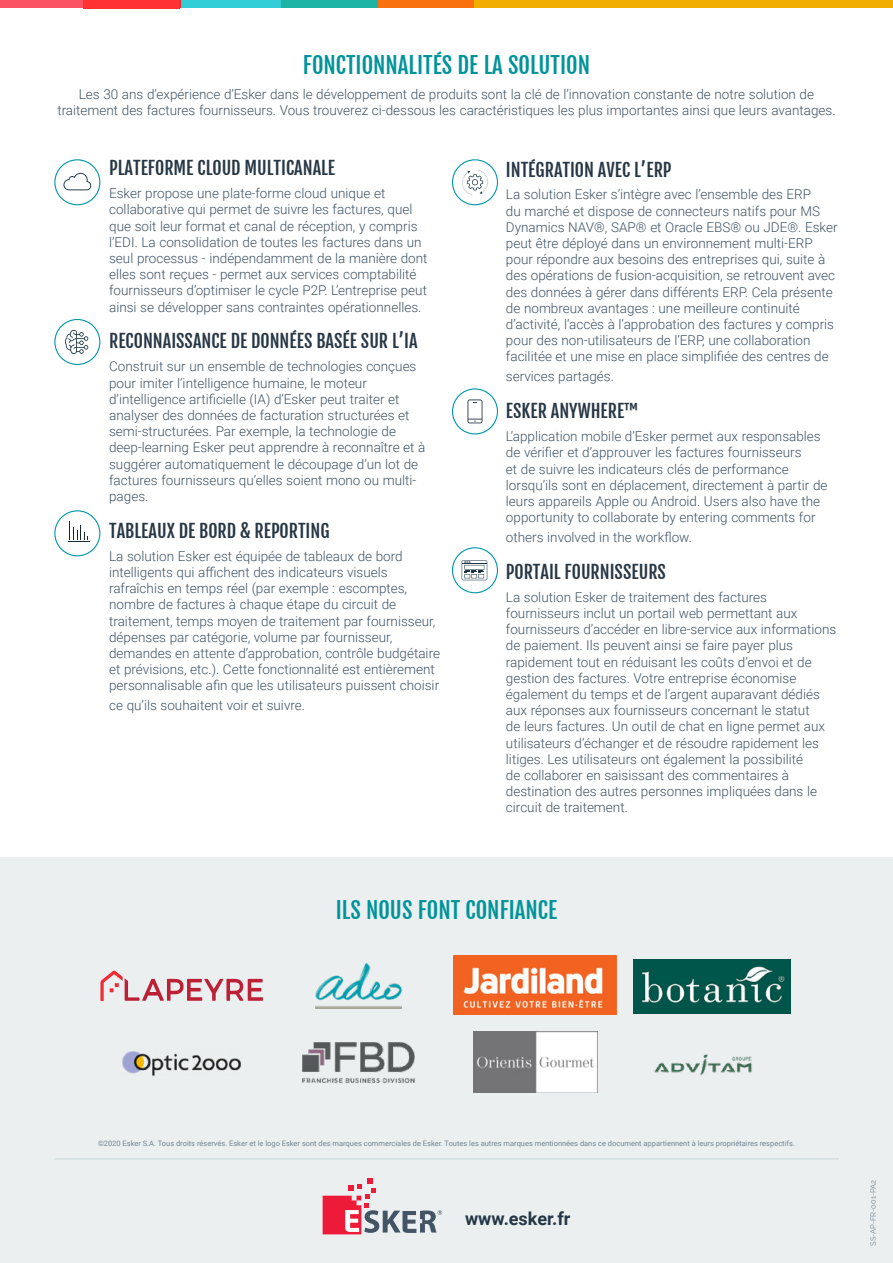
<style>
.page{position:relative;width:893px;height:1263px;background:#fff}
.page>*{position:absolute;margin:0;border:0;box-sizing:border-box;transform-origin:0 0}
.t1{font:22.5px "Fjalla One";color:#00949a}
.t2{font:18px "Fjalla One";color:#273745}
.t3{font:700 18px "Roboto";color:#243746}
.t4{font:300 13.5px/16.2px "Roboto";color:#3f5364}
.t5{font:7.5px "Roboto";color:#738592}
.t6{font:7.5px "Raleway";color:#738592}
</style>
<div class="page">
<div style="left:0;top:857px;width:893px;height:406px;background:#ebeff0"></div>
<div style="left:0;top:0;width:84px;height:8px;background:#fb5363"></div>
<div style="left:84px;top:0;width:97px;height:8px;background:#d8232e"></div>
<div style="left:181px;top:0;width:100px;height:8px;background:#30cdd7"></div>
<div style="left:281px;top:0;width:97px;height:8px;background:#1db3a5"></div>
<div style="left:378px;top:0;width:97px;height:8px;background:#f8710c"></div>
<div style="left:475px;top:0;width:418px;height:8px;background:#f2ae00"></div>
<div style="left:83px;top:0;width:97px;height:8px;background:#f33"></div>
<svg style="left:68px;top:521px;width:22px;height:21px"></svg>
<div style="left:54px;top:510px;width:46px;height:46px;border:1px solid #0097aa;border-radius:50%"></div>
<div style="left:452px;top:388px;width:46px;height:46px;border:1px solid #0097aa;border-radius:50%"></div>
<svg style="left:467px;top:399px;width:15px;height:24px"></svg>
<div style="left:452px;top:159px;width:46px;height:46px;border:1px solid #0097aa;border-radius:50%"></div>
<svg style="left:461px;top:169px;width:28px;height:27px"></svg>
<svg style="left:65px;top:330px;width:23px;height:24px"></svg>
<div style="left:54px;top:319px;width:46px;height:46px;border:1px solid #0097aa;border-radius:50%"></div>
<div style="left:452px;top:547px;width:46px;height:46px;border:1px solid #0097aa;border-radius:50%"></div>
<svg style="left:462px;top:560px;width:25px;height:20px"></svg>
<div style="left:54px;top:159px;width:46px;height:46px;border:1px solid #0097aa;border-radius:50%"></div>
<svg style="left:63px;top:173px;width:28px;height:17px"></svg>
<hr style="left:54px;top:1158px;width:785px;height:2px;background:#d6dee1">
<svg style="left:323px;top:1179px;width:119px;height:55px"></svg>
<svg style="left:100px;top:970px;width:163px;height:31px"></svg>
<img style="left:123px;top:1051px;width:118px;height:25px">
<img style="left:315px;top:963px;width:86px;height:45px">
<img style="left:302px;top:1042px;width:113px;height:41px">
<img style="left:473px;top:1032px;width:124px;height:61px">
<img style="left:654px;top:1054px;width:98px;height:22px">
<img style="left:454px;top:955px;width:162px;height:60px">
<img style="left:633px;top:959px;width:158px;height:55px">
<h1 class="t1" style="left:303px;top:51px;width:289px">FONCTIONNALITÉS DE LA SOLUTION</h1>
<p class="t4" style="left:57px;top:85px;width:780px;text-align:center">Les 30 ans d’expérience d’Esker dans le développement de produits sont la clé de l’innovation constante de notre solution de traitement des factures fournisseurs. Vous trouverez ci-dessous les caractéristiques les plus importantes ainsi que leurs avantages.</p>
<h2 class="t2" style="left:109px;top:157px;width:228px">PLATEFORME CLOUD MULTICANALE</h2>
<p class="t4" style="left:109px;top:185px;width:320px">Esker propose une plate-forme cloud unique et collaborative qui permet de suivre les factures, quel que soit leur format et canal de réception, y compris l’EDI. La consolidation de toutes les factures dans un seul processus - indépendamment de la manière dont elles sont reçues - permet aux services comptabilité fournisseurs d’optimiser le cycle P2P. L’entreprise peut ainsi se développer sans contraintes opérationnelles.</p>
<h2 class="t2" style="left:109px;top:330px;width:310px">RECONNAISSANCE DE DONNÉES BASÉE SUR L’IA</h2>
<p class="t4" style="left:109px;top:358px;width:318px">Construit sur un ensemble de technologies conçues pour imiter l’intelligence humaine, le moteur d’intelligence artificielle (IA) d’Esker peut traiter et analyser des données de facturation structurées et semi-structurées. Par exemple, la technologie de deep-learning Esker peut apprendre à reconnaître et à suggérer automatiquement le découpage d’un lot de factures fournisseurs qu’elles soient mono ou multi&shy;pages.</p>
<h2 class="t2" style="left:109px;top:520px;width:222px">TABLEAUX DE BORD &amp; REPORTING</h2>
<p class="t4" style="left:109px;top:547px;width:332px">La solution Esker est équipée de tableaux de bord intelligents qui affichent des indicateurs visuels rafraîchis en temps réel (par exemple : escomptes, nombre de factures à chaque étape du circuit de traitement, temps moyen de traitement par fournisseur, dépenses par catégorie, volume par fournisseur, demandes en attente d’approbation, contrôle budgétaire et prévisions, etc.). Cette fonctionnalité est entièrement personnalisable afin que les utilisateurs puissent choisir</p>
<p class="t4" style="left:109px;top:697px;width:197px">ce qu’ils souhaitent voir et suivre.</p>
<h2 class="t2" style="left:506px;top:158px;width:167px">INTÉGRATION AVEC L’ERP</h2>
<p class="t4" style="left:506px;top:186px;width:333px">La solution Esker s’intègre avec l’ensemble des ERP<br>du marché et dispose de connecteurs natifs pour MS Dynamics NAV®, SAP® et Oracle EBS® ou JDE®. Esker peut être déployé dans un environnement multi-ERP pour répondre aux besoins des entreprises qui, suite à des opérations de fusion-acquisition, se retrouvent avec des données à gérer dans différents ERP. Cela présente de nombreux avantages : une meilleure continuité d’activité, l’accès à l’approbation des factures y compris pour des non-utilisateurs de l’ERP, une collaboration facilitée et une mise en place simplifiée des centres de</p>
<p class="t4" style="left:506px;top:368px;width:110px">services partagés.</p>
<h2 class="t2" style="left:506px;top:400px;width:134px">ESKER ANYWHERE™</h2>
<p class="t4" style="left:506px;top:428px;width:323px">L’application mobile d’Esker permet aux responsables de vérifier et d’approuver les factures fournisseurs<br>et de suivre les indicateurs clés de performance lorsqu’ils sont en déplacement, directement à partir de leurs appareils Apple ou Android. Users also have the opportunity to collaborate by entering comments for</p>
<p class="t4" style="left:506px;top:528px;width:187px">others involved in the workflow.</p>
<h2 class="t2" style="left:506px;top:561px;width:161px">PORTAIL FOURNISSEURS</h2>
<p class="t4" style="left:506px;top:588px;width:332px">La solution Esker de traitement des factures fournisseurs inclut un portail web permettant aux fournisseurs d’accéder en libre-service aux informations de paiement. Ils peuvent ainsi se faire payer plus rapidement tout en réduisant les coûts d’envoi et de gestion des factures. Votre entreprise économise également du temps et de l’argent auparavant dédiés aux réponses aux fournisseurs concernant le statut<br>de leurs factures. Un outil de chat en ligne permet aux utilisateurs d’échanger et de résoudre rapidement les litiges. Les utilisateurs ont également la possibilité<br>de collaborer en saisissant des commentaires à destination des autres personnes impliquées dans le circuit de traitement.</p>
<h1 class="t1" style="left:336px;top:896px;width:223px">ILS NOUS FONT CONFIANCE</h1>
<p class="t5" style="left:98px;top:1138px;width:698px">©2020 Esker S.A. Tous droits réservés. Esker et le logo Esker sont des marques commerciales de Esker. Toutes les autres marques mentionnées dans ce document appartiennent à leurs propriétaires respectifs.</p>
<h2 class="t3" style="left:465px;top:1206px;width:107px">www.esker.fr</h2>
<p class="t6" style="left:869px;top:1246px;width:68px;rotate:-90deg">SS-AP-FR-001-PA2</p>
</div>
